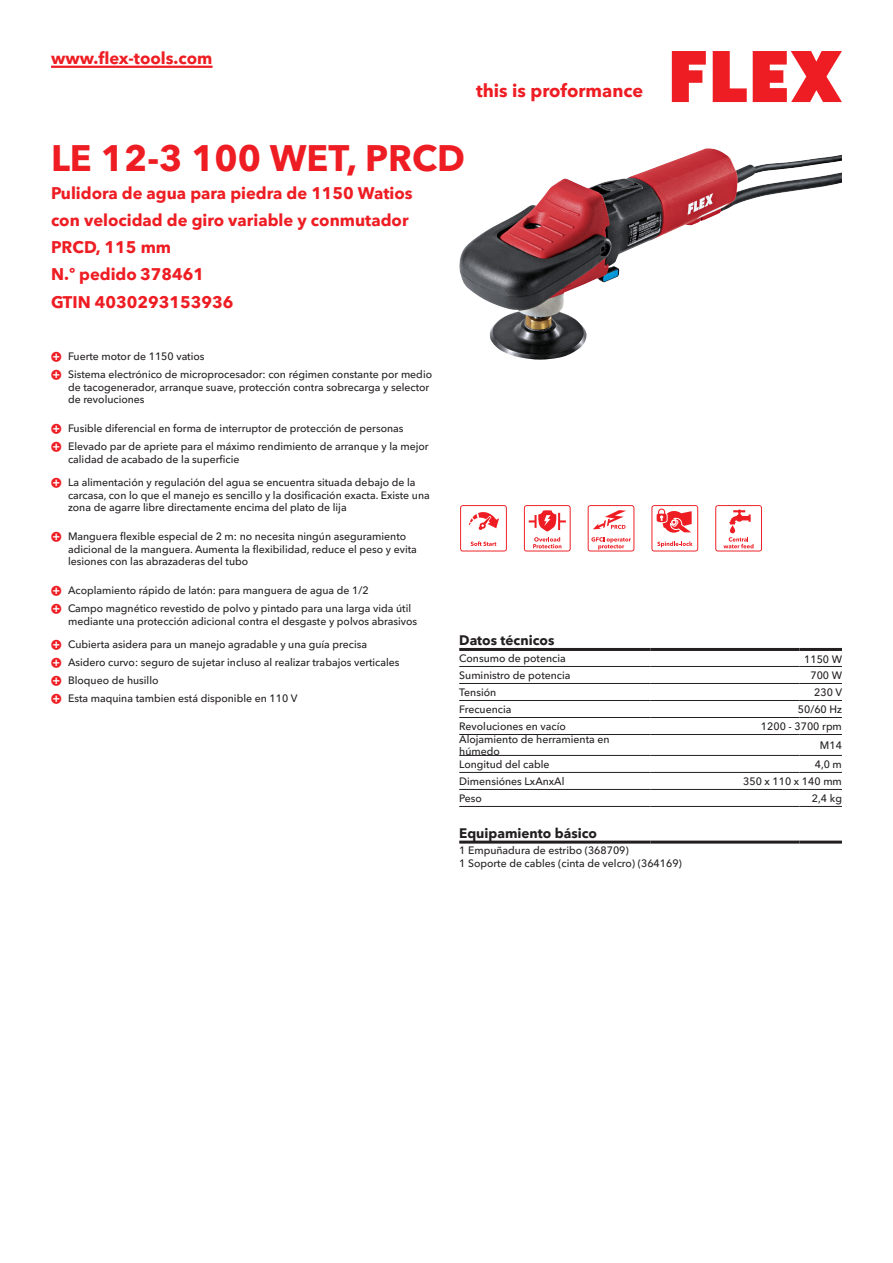
<style>
.page{position:relative;width:893px;height:1263px;background:#fff}
.page>*{position:absolute;margin:0;border:0;box-sizing:border-box;transform-origin:0 0}
.CB_AF_Product-name{font:700 36px "Avenir Next W1 G";color:#ee1d23}
.t1{font:700 18px "Avenir Next W1 G";color:#ee1d23}
.CB_AF_Product-short{font:700 16.5px/27px "Avenir Next W1 G";color:#ee1d23}
.CB_AF_Order-number{font:700 16.5px "Avenir Next W1 G";color:#ee1d23}
.CB_AF_Table-headline{font:700 13.5px "Avenir Next W1 G";color:#231f20}
.CB_AF_Table-specific{font:500 10.5px/12.6px "Avenir Next W1 G";color:#231f20}
</style>
<div class="page">
<svg style="left:672px;top:51px;width:34px;height:51px"></svg>
<svg style="left:713px;top:51px;width:34px;height:51px"></svg>
<svg style="left:753px;top:51px;width:89px;height:51px"></svg>
<hr style="left:51px;top:66px;width:162px;height:2px;background:#ee1d23">
<img style="left:459px;top:149px;width:383px;height:211px">
<hr style="left:459px;top:666px;width:192px;height:1px;background:#231f20">
<hr style="left:651px;top:666px;width:148px;height:1px;background:#231f20">
<hr style="left:799px;top:666px;width:43px;height:1px;background:#231f20">
<hr style="left:459px;top:683px;width:192px;height:1px;background:#231f20">
<hr style="left:651px;top:683px;width:148px;height:1px;background:#231f20">
<hr style="left:799px;top:683px;width:43px;height:1px;background:#231f20">
<hr style="left:459px;top:700px;width:192px;height:1px;background:#231f20">
<hr style="left:651px;top:700px;width:148px;height:1px;background:#231f20">
<hr style="left:799px;top:700px;width:43px;height:1px;background:#231f20">
<hr style="left:459px;top:717px;width:192px;height:1px;background:#231f20">
<hr style="left:651px;top:717px;width:148px;height:1px;background:#231f20">
<hr style="left:799px;top:717px;width:43px;height:1px;background:#231f20">
<hr style="left:459px;top:734px;width:192px;height:1px;background:#231f20">
<hr style="left:651px;top:734px;width:148px;height:1px;background:#231f20">
<hr style="left:799px;top:734px;width:43px;height:1px;background:#231f20">
<hr style="left:459px;top:755px;width:192px;height:1px;background:#231f20">
<hr style="left:651px;top:755px;width:148px;height:1px;background:#231f20">
<hr style="left:799px;top:755px;width:43px;height:1px;background:#231f20">
<hr style="left:459px;top:772px;width:192px;height:1px;background:#231f20">
<hr style="left:651px;top:772px;width:148px;height:1px;background:#231f20">
<hr style="left:799px;top:772px;width:43px;height:1px;background:#231f20">
<hr style="left:459px;top:789px;width:192px;height:1px;background:#231f20">
<hr style="left:651px;top:789px;width:148px;height:1px;background:#231f20">
<hr style="left:799px;top:789px;width:43px;height:1px;background:#231f20">
<hr style="left:459px;top:806px;width:192px;height:1px;background:#231f20">
<hr style="left:651px;top:806px;width:148px;height:1px;background:#231f20">
<hr style="left:799px;top:806px;width:43px;height:1px;background:#231f20">
<hr style="left:459px;top:648px;width:192px;height:3px;background:#231f20">
<hr style="left:651px;top:648px;width:148px;height:3px;background:#231f20">
<hr style="left:799px;top:648px;width:43px;height:3px;background:#231f20">
<hr style="left:459px;top:840px;width:192px;height:3px;background:#231f20">
<hr style="left:651px;top:840px;width:148px;height:3px;background:#231f20">
<hr style="left:799px;top:840px;width:43px;height:3px;background:#231f20">
<svg style="left:460px;top:505px;width:47px;height:46px"></svg>
<svg style="left:524px;top:505px;width:47px;height:46px"></svg>
<svg style="left:588px;top:505px;width:46px;height:46px"></svg>
<svg style="left:651px;top:505px;width:47px;height:46px"></svg>
<svg style="left:715px;top:505px;width:47px;height:46px"></svg>
<h3 class="CB_AF_Product-short" style="left:51px;top:43px;width:163px">www.flex-tools.com</h3>
<h2 class="t1" style="left:476px;top:77px;width:169px">this is proformance</h2>
<p class="CB_AF_Product-name" style="left:51px;top:130px;width:416px">LE 12-3 100 WET, PRCD</p>
<p class="CB_AF_Product-short" style="left:51px;top:178px;width:363px">Pulidora de agua para piedra de 1150 Watios con velocidad de giro variable y conmutador<br>PRCD, 115 mm</p>
<p class="CB_AF_Order-number" style="left:51px;top:261px;width:155px">N.º pedido 378461</p>
<p class="CB_AF_Order-number" style="left:51px;top:289px;width:184px">GTIN 4030293153936</p>
<p class="CB_AF_Table-specific" style="left:68px;top:349px;width:138px">Fuerte motor de 1150 vatios</p>
<p class="CB_AF_Table-specific" style="left:68px;top:367px;width:366px">Sistema electrónico de microprocesador: con régimen constante por medio de tacogenerador, arranque suave, protección contra sobrecarga y selector de revoluciones</p>
<p class="CB_AF_Table-specific" style="left:68px;top:421px;width:337px">Fusible diferencial en forma de interruptor de protección de personas</p>
<p class="CB_AF_Table-specific" style="left:68px;top:439px;width:362px">Elevado par de apriete para el máximo rendimiento de arranque y la mejor calidad de acabado de la superficie</p>
<p class="CB_AF_Table-specific" style="left:68px;top:475px;width:363px">La alimentación y regulación del agua se encuentra situada debajo de la carcasa, con lo que el manejo es sencillo y la dosificación exacta. Existe una zona de agarre libre directamente encima del plato de lija</p>
<p class="CB_AF_Table-specific" style="left:68px;top:529px;width:350px">Manguera flexible especial de 2 m: no necesita ningún aseguramiento adicional de la manguera. Aumenta la flexibilidad, reduce el peso y evita lesiones con las abrazaderas del tubo</p>
<p class="CB_AF_Table-specific" style="left:68px;top:583px;width:302px">Acoplamiento rápido de latón: para manguera de agua de 1/2</p>
<p class="CB_AF_Table-specific" style="left:68px;top:601px;width:351px">Campo magnético revestido de polvo y pintado para una larga vida útil mediante una protección adicional contra el desgaste y polvos abrasivos</p>
<p class="CB_AF_Table-specific" style="left:68px;top:637px;width:301px">Cubierta asidera para un manejo agradable y una guía precisa</p>
<p class="CB_AF_Table-specific" style="left:68px;top:655px;width:333px">Asidero curvo: seguro de sujetar incluso al realizar trabajos verticales</p>
<p class="CB_AF_Table-specific" style="left:68px;top:673px;width:92px">Bloqueo de husillo</p>
<p class="CB_AF_Table-specific" style="left:68px;top:691px;width:231px">Esta maquina tambien está disponible en 110 V</p>
<p class="CB_AF_Table-headline" style="left:459px;top:630px;width:97px">Datos técnicos</p>
<p class="CB_AF_Table-specific" style="left:459px;top:651px;width:108px">Consumo de potencia</p>
<p class="CB_AF_Table-specific" style="left:804px;top:652px;width:39px">1150 W</p>
<p class="CB_AF_Table-specific" style="left:459px;top:668px;width:113px">Suministro de potencia</p>
<p class="CB_AF_Table-specific" style="left:810px;top:668px;width:33px">700 W</p>
<p class="CB_AF_Table-specific" style="left:459px;top:685px;width:38px">Tensión</p>
<p class="CB_AF_Table-specific" style="left:814px;top:685px;width:29px">230 V</p>
<p class="CB_AF_Table-specific" style="left:459px;top:702px;width:54px">Frecuencia</p>
<p class="CB_AF_Table-specific" style="left:798px;top:702px;width:46px">50/60 Hz</p>
<p class="CB_AF_Table-specific" style="left:459px;top:719px;width:108px">Revoluciones en vacío</p>
<p class="CB_AF_Table-specific" style="left:761px;top:719px;width:82px">1200 - 3700 rpm</p>
<p class="CB_AF_Table-specific" style="left:459px;top:732px;width:152px">Alojamiento de herramienta en húmedo</p>
<p class="CB_AF_Table-specific" style="left:820px;top:738px;width:23px">M14</p>
<p class="CB_AF_Table-specific" style="left:459px;top:757px;width:92px">Longitud del cable</p>
<p class="CB_AF_Table-specific" style="left:815px;top:757px;width:29px">4,0 m</p>
<p class="CB_AF_Table-specific" style="left:459px;top:774px;width:107px">Dimensiónes LxAnxAl</p>
<p class="CB_AF_Table-specific" style="left:743px;top:774px;width:100px">350 x 110 x 140 mm</p>
<p class="CB_AF_Table-specific" style="left:459px;top:791px;width:24px">Peso</p>
<p class="CB_AF_Table-specific" style="left:812px;top:791px;width:32px">2,4 kg</p>
<p class="CB_AF_Table-headline" style="left:459px;top:822px;width:139px">Equipamiento básico</p>
<p class="CB_AF_Table-specific" style="left:459px;top:843px;width:224px">1 Empuñadura de estribo (368709)<br>1 Soporte de cables (cinta de velcro) (364169)</p>
</div>
